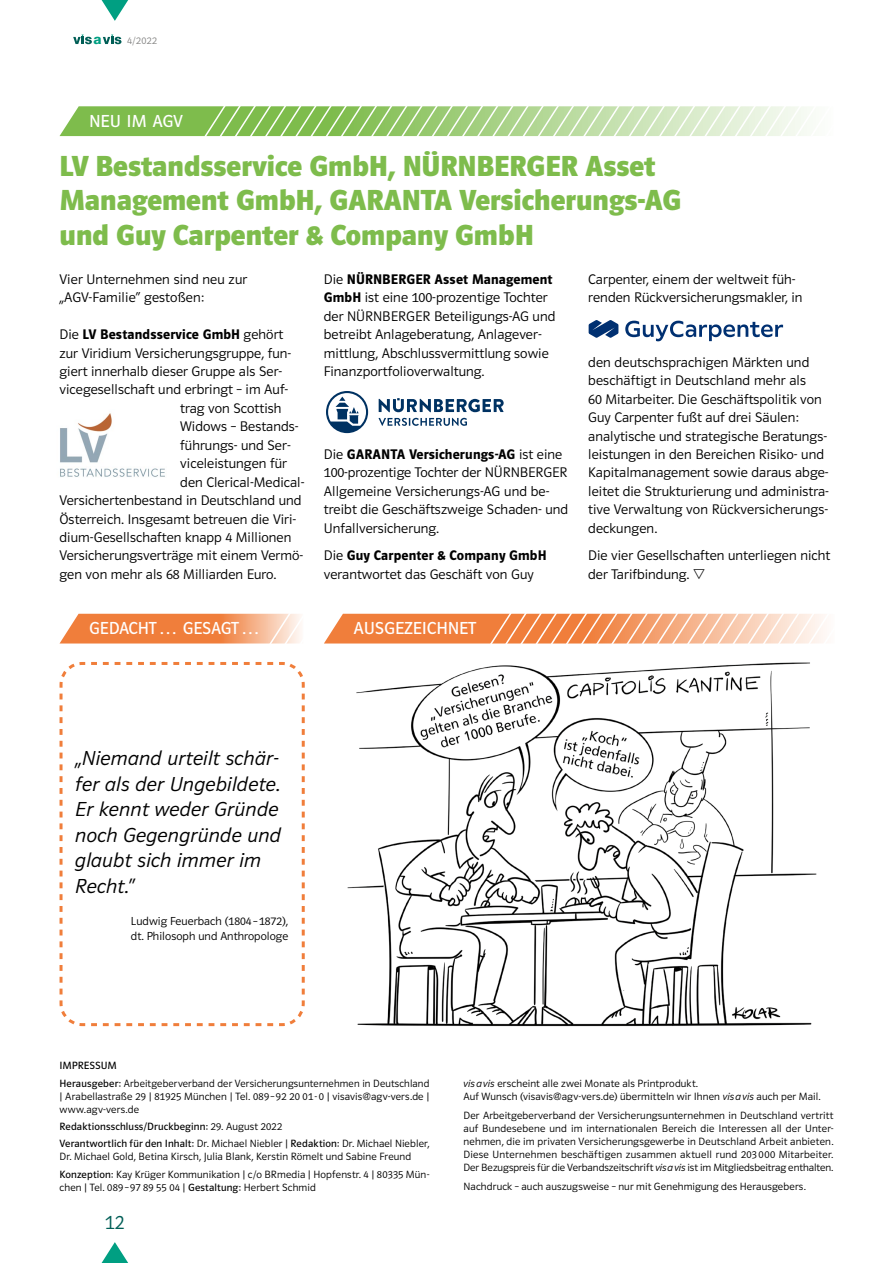
<style>
.page{position:relative;width:893px;height:1263px;background:#fff}
.page>*{position:absolute;margin:0;border:0;box-sizing:border-box;transform-origin:0 0}
.t1{font:30px/34.5px "Polo 11 Fett";color:#7ebc4c}
.t2{font:21px/25.5px "Polo 11 Kursiv Leicht";letter-spacing:.015em;color:#000}
.t3{font:21px "Polo 11 Leicht";color:#005e56;scale:.93 1}
.t4{font:18px "Polo 11 Buch";color:#fff}
.t5{font:14.4px/18.5px "Polo 11 Leicht";letter-spacing:.005em;color:#000}
.t6{font:14.4px "Polo 11 Halbfett";letter-spacing:.01em;color:#000}
.t7{font:800 13.65px "Helvetica Neue";color:#009f82}
.t8{font:12px/15px "Polo 11 Leicht";letter-spacing:.005em;color:#000}
.t9{font:10.8px/13px "Polo 11 Leicht";letter-spacing:.015em;color:#000;text-align:justify}
.t10{font:10.8px/17.2px "Polo 11 Buch";letter-spacing:.01em;color:#000}
.t11{font:10.5px "Polo 11 Leicht";color:#878786}
.s1{font-family:"Polo 11 Leicht"}
.s2{font-family:"Polo 11 Halbfett"}
.s3{font-family:"Polo 11 Buch"}
.s4{font-family:"Polo 11 Kursiv Leicht"}
</style>
<div class="page">
<svg style="left:73px;top:35px;width:19px;height:9px"></svg>
<svg style="left:103px;top:35px;width:18px;height:9px"></svg>
<svg style="left:101px;top:0;width:27px;height:21px"></svg>
<svg style="left:101px;top:1242px;width:27px;height:21px"></svg>
<img style="left:347px;top:662px;width:469px;height:365px">
<svg style="left:324px;top:614px;width:501px;height:29px;background:#f4a374"></svg>
<svg style="left:60px;top:106px;width:750px;height:30px;background:#aed58f"></svg>
<svg style="left:60px;top:614px;width:241px;height:29px;background:#f29761"></svg>
<svg style="left:59px;top:662px;width:246px;height:365px"></svg>
<img style="left:60px;top:413px;width:105px;height:64px">
<svg style="left:379px;top:398px;width:125px;height:14px"></svg>
<svg style="left:378px;top:418px;width:89px;height:8px"></svg>
<svg style="left:326px;top:391px;width:42px;height:42px"></svg>
<svg style="left:625px;top:321px;width:158px;height:20px"></svg>
<svg style="left:589px;top:320px;width:29px;height:18px"></svg>
<p class="t7" style="left:94px;top:31px;width:10px">a</p>
<p class="t11" style="left:127px;top:35px;width:31px">4/2022</p>
<p class="t4" style="left:89px;top:111px;width:95px">NEU IM AGV</p>
<h1 class="t1" style="left:60px;top:149px;width:623px">LV Bestandsservice GmbH, NÜRNBERGER Asset<br>Management GmbH, GARANTA Versicherungs-AG und Guy Carpenter &amp; Company GmbH</h1>
<p class="t5" style="left:60px;top:270px;width:189px">Vier Unternehmen sind neu zur „AGV-Familie“ gestoßen:</p>
<p class="t6" style="left:60px;top:326px;width:225px"><span class="s1">Die</span> LV Bestandsservice GmbH <span class="s1">gehört</span></p>
<p class="t5" style="left:60px;top:344px;width:233px">zur Viridium Versicherungsgruppe, fun-</p>
<p class="t5" style="left:60px;top:362px;width:224px">giert innerhalb dieser Gruppe als Ser-</p>
<p class="t5" style="left:60px;top:380px;width:230px">vicegesellschaft und erbringt – im Auf-</p>
<p class="t5" style="left:180px;top:399px;width:103px">trag von Scottish</p>
<p class="t5" style="left:180px;top:417px;width:120px">Widows – Bestands-</p>
<p class="t5" style="left:180px;top:436px;width:112px">führungs- und Ser-</p>
<p class="t5" style="left:180px;top:454px;width:108px">viceleistungen für</p>
<p class="t5" style="left:180px;top:473px;width:126px">den Clerical-Medical-</p>
<p class="t5" style="left:60px;top:491px;width:243px">Versichertenbestand in Deutschland und</p>
<p class="t5" style="left:60px;top:510px;width:238px">Österreich. Insgesamt betreuen die Viri-</p>
<p class="t5" style="left:60px;top:528px;width:233px">dium-Gesellschaften knapp 4 Millionen</p>
<p class="t5" style="left:60px;top:546px;width:245px">Versicherungsverträge mit einem Vermö-</p>
<p class="t5" style="left:60px;top:565px;width:218px">gen von mehr als 68 Milliarden Euro.</p>
<p class="t4" style="left:89px;top:618px;width:172px">GEDACHT… GESAGT…</p>
<p class="t6" style="left:324px;top:271px;width:230px"><span class="s1">Die</span> NÜRNBERGER Asset Management</p>
<p class="t5" style="left:324px;top:288px;width:233px"><span class="s2">GmbH</span> ist eine 100-prozentige Tochter der NÜRNBERGER Beteiligungs-AG und betreibt Anlageberatung, Anlagever&shy;mittlung, Abschlussvermittlung sowie Finanzportfolioverwaltung.</p>
<p class="t6" style="left:324px;top:446px;width:240px"><span class="s1">Die</span> GARANTA Versicherungs-AG <span class="s1">ist eine</span></p>
<p class="t5" style="left:324px;top:463px;width:246px">100-prozentige Tochter der NÜRNBERGER Allgemeine Versicherungs-AG und be&shy;treibt die Geschäftszweige Schaden- und Unfallversicherung.</p>
<p class="t6" style="left:324px;top:548px;width:224px"><span class="s1">Die</span> Guy Carpenter &amp; Company GmbH</p>
<p class="t5" style="left:324px;top:565px;width:211px">verantwortet das Geschäft von Guy</p>
<p class="t4" style="left:354px;top:618px;width:124px">AUSGEZEICHNET</p>
<p class="t5" style="left:588px;top:270px;width:216px">Carpenter, einem der weltweit füh&shy;renden Rückversicherungsmakler, in</p>
<p class="t5" style="left:588px;top:353px;width:242px">den deutschsprachigen Märkten und beschäftigt in Deutschland mehr als<br>60 Mitarbeiter. Die Geschäftspolitik von Guy Carpenter fußt auf drei Säulen: analytische und strategische Beratungs&shy;leistungen in den Bereichen Risiko- und Kapitalmanagement sowie daraus abge&shy;leitet die Strukturierung und administra&shy;tive Verwaltung von Rückversicherungs&shy;deckungen.</p>
<p class="t5" style="left:588px;top:546px;width:244px">Die vier Gesellschaften unterliegen nicht der Tarifbindung.</p>
<h2 class="t2" style="left:75px;top:745px;width:207px">„Niemand urteilt schär&shy;fer als der Ungebildete.<br>Er kennt weder Gründe noch Gegengründe und glaubt sich immer im<br>Recht.“</h2>
<p class="t8" style="left:131px;top:913px;width:159px">Ludwig Feuerbach (1804 – 1872), dt. Philosoph und Anthropologe</p>
<p class="t10" style="left:60px;top:1057px;width:59px">IMPRESSUM</p>
<p class="t9" style="left:60px;top:1076px;width:371px"><span class="s3">Herausgeber:</span> Arbeitgeberverband der Versicherungsunternehmen in Deutschland | Arabellastraße 29 | 81925 München | Tel. 089–92 20 01-0 | visavis@agv-vers.de | www.agv-vers.de</p>
<p class="t10" style="left:60px;top:1118px;width:371px">Redaktionsschluss/Druckbeginn: <span class="s1">29. August 2022<br></span>Verantwortlich für den Inhalt: <span class="s1">Dr. Michael Niebler |</span> Redaktion: <span class="s1">Dr. Michael Niebler,</span></p>
<p class="t9" style="left:60px;top:1148px;width:371px;line-height:17.2px">Dr. Michael Gold, Betina Kirsch, Julia Blank, Kerstin Römelt und Sabine Freund<br><span class="s3">Konzeption:</span> Kay Krüger Kommunikation | c/o BRmedia | Hopfenstr. 4 | 80335 Mün-</p>
<p class="t9" style="left:60px;top:1180px;width:258px">chen | Tel. 089–97 89 55 04 | <span class="s3">Gestaltung:</span> Herbert Schmid</p>
<h2 class="t3" style="left:105px;top:1210px;width:22px">12</h2>
<p class="t9" style="left:463px;top:1076px;width:359px"><span class="s4">visavis</span> erscheint alle zwei Monate als Printprodukt.<br>Auf Wunsch (visavis@agv-vers.de) übermitteln wir Ihnen <span class="s4">visavis</span> auch per Mail.</p>
<p class="t9" style="left:463px;top:1108px;width:371px">Der Arbeitgeberverband der Versicherungsunternehmen in Deutschland vertritt auf Bundesebene und im internationalen Bereich die Interessen all der Unter&shy;nehmen, die im privaten Versicherungsgewerbe in Deutschland Arbeit anbieten.<br>Diese Unternehmen beschäftigen zusammen aktuell rund 203 000 Mitarbeiter.<br>Der Bezugspreis für die Verbandszeitschrift <span class="s4">visavis</span> ist im Mitgliedsbeitrag enthalten.</p>
<p class="t9" style="left:463px;top:1180px;width:344px">Nachdruck – auch auszugsweise – nur mit Genehmigung des Herausgebers.</p>
</div>
